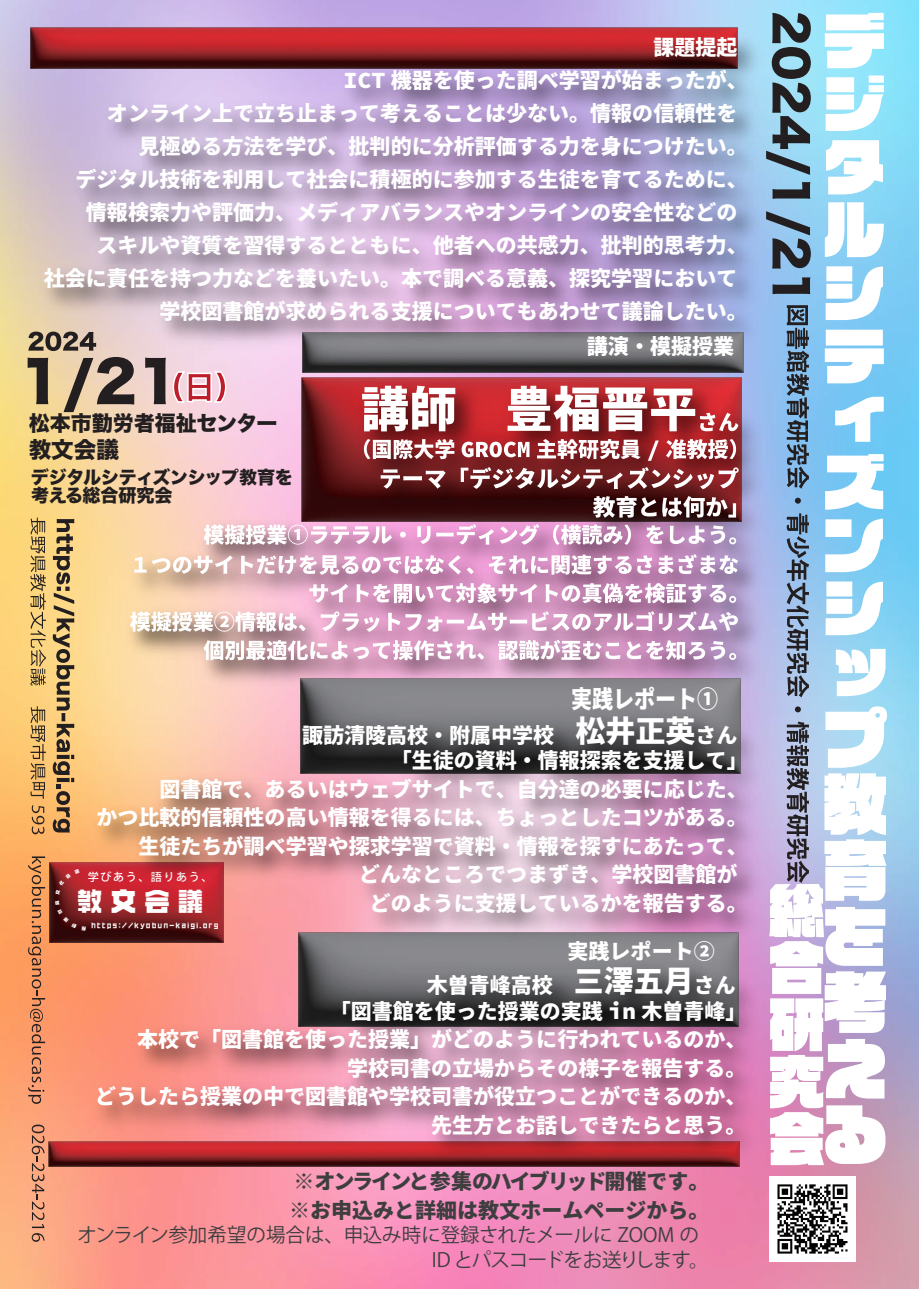
<style>
.page{position:relative;width:919px;height:1289px;background:#fff}
.page>*{position:absolute;margin:0;border:0;box-sizing:border-box;transform-origin:0 0}
.t1{font:66px/66px "VDL Logo Jr Black Black";color:#fff;text-align:justify}
.t2{font:63px/63px "VDL Logo Jr Black Black";color:#fff;text-align:justify}
.t3{font:57px/57px "VDL Logo Jr Black Black";color:#fff;text-align:justify}
.t4{font:700 28.05px "ABDON";color:#fff}
.t5{font:800 24.45px "Source Han Code JP";color:#fff;scale:.86 1}
.t6{font:22.5px "Hira Kaku Std W8";color:#231f20}
.t7{font:800 21px/28.5px "Source Han Code JP";color:#fff}
.t8{font:800 21px/28.5px "Source Han Code JP";color:#3e3e3f}
.t9{font:21px "Hira Kaku Std W8";color:#231f20}
.t10{font:19.5px/25.5px "Koz Go Pr 6 N";letter-spacing:-.02em;color:#3e3e3f}
.t11{font:18px/18px "Hira Kaku Std W8";letter-spacing:-.015em;color:#231f20}
.t12{font:500 11.1px "Koz Go Pr 6 N";letter-spacing:.14em;color:#fff}
.t13{font:700 6.75px "ABDON";letter-spacing:.14em;color:#fff}
.s1{font-size:30px}
</style>
<div class="page">
<img style="left:0;top:0;width:918px;height:1288px">
<img style="left:49px;top:862px;width:9px;height:80px">
<img style="left:18px;top:24px;width:752px;height:350px">
<img style="left:118px;top:373px;width:653px;height:320px">
<svg style="left:362px;top:386px;width:93px;height:45px"></svg>
<svg style="left:507px;top:386px;width:231px;height:45px"></svg>
<svg style="left:364px;top:439px;width:90px;height:20px"></svg>
<svg style="left:461px;top:441px;width:68px;height:16px"></svg>
<svg style="left:537px;top:439px;width:103px;height:20px"></svg>
<svg style="left:647px;top:440px;width:11px;height:21px"></svg>
<svg style="left:666px;top:439px;width:70px;height:20px"></svg>
<svg style="left:380px;top:469px;width:65px;height:19px"></svg>
<svg style="left:460px;top:467px;width:278px;height:22px"></svg>
<svg style="left:593px;top:496px;width:63px;height:21px"></svg>
<svg style="left:662px;top:496px;width:74px;height:21px"></svg>
<svg style="left:203px;top:524px;width:189px;height:20px"></svg>
<svg style="left:400px;top:531px;width:6px;height:6px"></svg>
<svg style="left:417px;top:526px;width:13px;height:18px"></svg>
<svg style="left:436px;top:524px;width:103px;height:20px"></svg>
<svg style="left:553px;top:524px;width:78px;height:21px"></svg>
<svg style="left:645px;top:525px;width:18px;height:19px"></svg>
<svg style="left:669px;top:525px;width:67px;height:19px"></svg>
<svg style="left:134px;top:557px;width:12px;height:15px"></svg>
<svg style="left:152px;top:555px;width:81px;height:19px"></svg>
<svg style="left:241px;top:555px;width:233px;height:19px"></svg>
<svg style="left:488px;top:554px;width:143px;height:20px"></svg>
<svg style="left:637px;top:555px;width:15px;height:19px"></svg>
<svg style="left:658px;top:554px;width:80px;height:20px"></svg>
<svg style="left:309px;top:584px;width:39px;height:18px"></svg>
<svg style="left:356px;top:583px;width:181px;height:20px"></svg>
<svg style="left:545px;top:583px;width:191px;height:20px"></svg>
<svg style="left:130px;top:611px;width:176px;height:20px"></svg>
<svg style="left:321px;top:611px;width:58px;height:21px"></svg>
<svg style="left:388px;top:611px;width:349px;height:20px"></svg>
<svg style="left:203px;top:640px;width:281px;height:20px"></svg>
<svg style="left:498px;top:639px;width:122px;height:21px"></svg>
<svg style="left:626px;top:640px;width:110px;height:20px"></svg>
<img style="left:300px;top:678px;width:440px;height:25px">
<img style="left:58px;top:703px;width:712px;height:322px">
<img style="left:56px;top:953px;width:713px;height:322px">
<svg style="left:786px;top:305px;width:23px;height:183px;background:#546f88"></svg>
<svg style="left:794px;top:497px;width:6px;height:6px"></svg>
<svg style="left:786px;top:513px;width:23px;height:184px;background:#6c8099"></svg>
<svg style="left:794px;top:706px;width:6px;height:6px"></svg>
<svg style="left:786px;top:721px;width:23px;height:162px;background:#727387"></svg>
<svg style="left:28px;top:357px;width:20px;height:47px"></svg>
<svg style="left:63px;top:357px;width:71px;height:55px;background:#9b8977"></svg>
<svg style="left:145px;top:357px;width:21px;height:47px"></svg>
<svg style="left:766px;top:13px;width:44px;height:162px;background:#688896"></svg>
<svg style="left:772px;top:182px;width:38px;height:17px"></svg>
<svg style="left:766px;top:211px;width:44px;height:57px;background:#658099"></svg>
<svg style="left:772px;top:277px;width:38px;height:17px"></svg>
<svg style="left:28px;top:331px;width:68px;height:20px"></svg>
<svg style="left:172px;top:370px;width:55px;height:34px"></svg>
<svg style="left:53px;top:519px;width:21px;height:313px;background:#aa8d5c"></svg>
<svg style="left:30px;top:517px;width:16px;height:168px;background:#bda063"></svg>
<svg style="left:30px;top:706px;width:16px;height:92px"></svg>
<svg style="left:32px;top:805px;width:12px;height:29px"></svg>
<svg style="left:28px;top:856px;width:17px;height:247px;background:#d48557"></svg>
<svg style="left:32px;top:1124px;width:12px;height:117px"></svg>
<img style="left:769px;top:1176px;width:86px;height:85px">
<svg style="left:55px;top:868px;width:31px;height:62px;background:#7c1b1e"></svg>
<p class="t7" style="left:653px;top:33px;width:85px">課題提起</p>
<p class="t7" style="left:343px;top:66px;width:406px">ICT 機器を使った調べ学習が始まったが、</p>
<p class="t7" style="left:107px;top:99px;width:631px">オンライン上で立ち止まって考えることは少ない。情報の信頼性を</p>
<p class="t7" style="left:138px;top:132px;width:610px">見極める方法を学び、批判的に分析評価する力を身につけたい。</p>
<p class="t7" style="left:75px;top:165px;width:673px">デジタル技術を利用して社会に積極的に参加する生徒を育てるために、</p>
<p class="t7" style="left:86px;top:198px;width:652px">情報検索力や評価力、メディアバランスやオンラインの安全性などの</p>
<p class="t7" style="left:96px;top:231px;width:652px">スキルや資質を習得するとともに、他者への共感力、批判的思考力、</p>
<p class="t7" style="left:44px;top:264px;width:694px">社会に責任を持つ力などを養いたい。本で調べる意義、探究学習において</p>
<p class="t7" style="left:159px;top:297px;width:589px">学校図書館が求められる支援についてもあわせて議論したい。</p>
<p class="t7" style="left:587px;top:332px;width:148px">講演・模擬授業</p>
<p class="t9" style="left:29px;top:412px;width:250px">松本市勤労者福祉センター</p>
<p class="t6" style="left:29px;top:437px;width:91px">教文会議</p>
<p class="t11" style="left:31px;top:469px;width:263px">デジタルシティズンシップ教育を考える総合研究会</p>
<p class="t5" style="left:571px;top:685px;width:172px">実践レポート①</p>
<p class="t7" style="left:390px;top:722px;width:358px;line-height:25.5px;text-indent:-88px">諏訪清陵高校・附属中学校　<span class="s1">松井正英</span>さん「生徒の資料・情報探索を支援して」</p>
<p class="t7" style="left:159px;top:775px;width:589px">図書館で、あるいはウェブサイトで、自分達の必要に応じた、</p>
<p class="t7" style="left:96px;top:803px;width:652px">かつ比較的信頼性の高い情報を得るには、ちょっとしたコツがある。</p>
<p class="t7" style="left:138px;top:832px;width:610px">生徒たちが調べ学習や探求学習で資料・情報を探すにあたって、</p>
<p class="t7" style="left:359px;top:860px;width:379px">どんなところでつまずき、学校図書館が</p>
<p class="t7" style="left:369px;top:889px;width:379px">どのように支援しているかを報告する。</p>
<p class="t12" style="left:88px;top:870px;width:126px">学びあう、語りあう、</p>
<h3 class="t4" style="left:76px;top:887px;width:130px">教文会議</h3>
<p class="t13" style="left:91px;top:922px;width:129px">https://kyobun-kaigi.org</p>
<p class="t7" style="left:567px;top:937px;width:148px">実践レポート②</p>
<p class="t7" style="left:329px;top:973px;width:418px;line-height:25.5px;text-indent:97px">木曽青峰高校　<span class="s1">三澤五月</span>さん「図書館を使った授業の実践 in 木曽青峰」</p>
<p class="t7" style="left:95px;top:1025px;width:652px;text-align:right">本校で「図書館を使った授業」がどのように行われているのか、<br>学校司書の立場からその様子を報告する。<br>どうしたら授業の中で図書館や学校司書が役立つことができるのか、先生方とお話しできたらと思う。</p>
<p class="t8" style="left:289px;top:1167px;width:422px">※オンラインと参集のハイブリッド開催です。※お申込みと詳細は教文ホームページから。</p>
<p class="t10" style="left:412px;top:1222px;width:298px;text-indent:-354px">　オンライン参加希望の場合は、申込み時に登録されたメールに ZOOM の　ID とパスコードをお送りします。</p>
<h2 class="t2" style="left:822px;top:7px;width:63px">デジタルシティズンシ</h2>
<h1 class="t1" style="left:822px;top:637px;width:66px">ップ教育を考える</h1>
<h3 class="t3" style="left:768px;top:880px;width:57px">総合研究会</h3>
</div>
